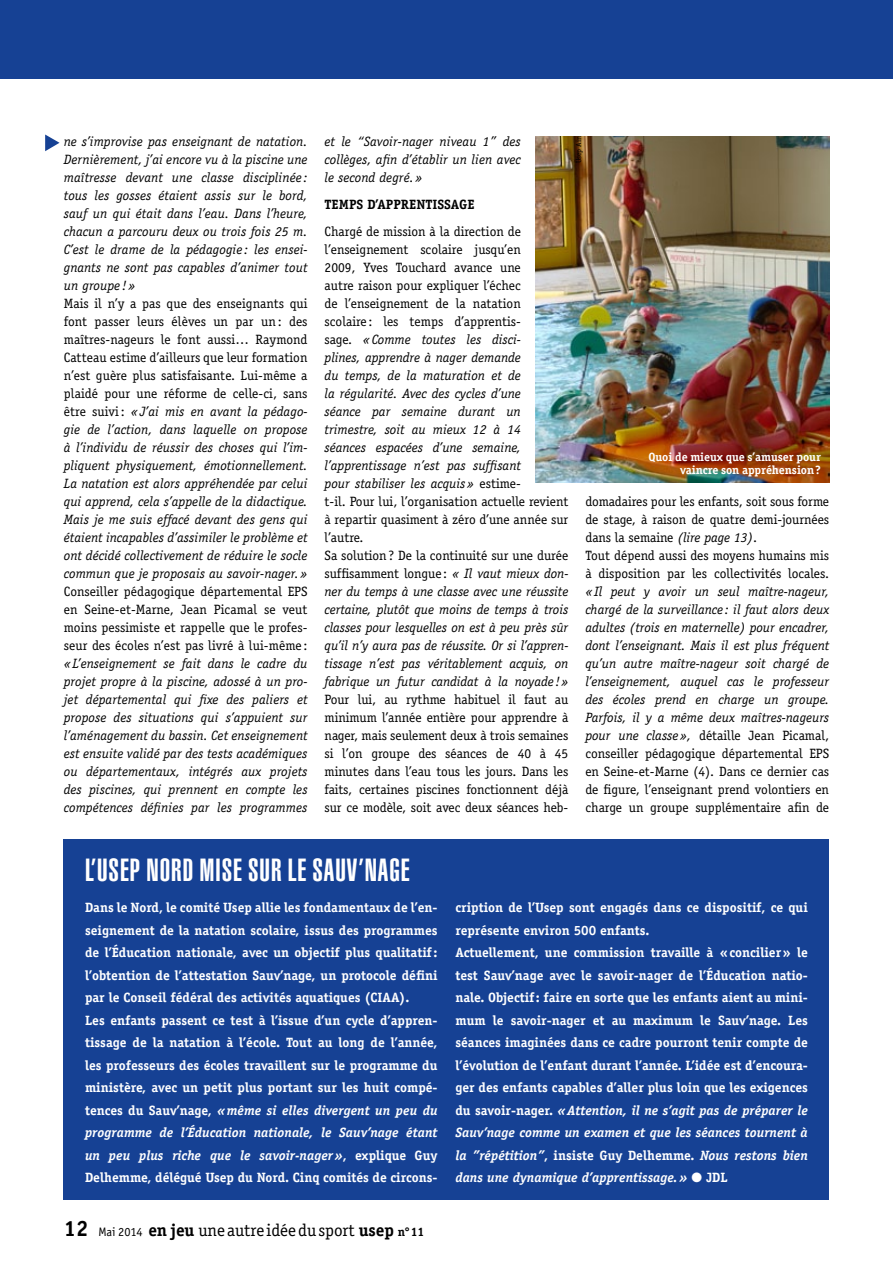
<style>
.page{position:relative;width:893px;height:1263px;background:#fff}
.page>*{position:absolute;margin:0;border:0;box-sizing:border-box;transform-origin:0 0}
.t1{font:900 extra-condensed 31.5px "Helvetica";letter-spacing:.03em;color:#fff}
.t2{font:17.25px "Officina Serif";letter-spacing:-.005em;color:#000}
.t3{font:italic 13.5px/18px "Officina Serif";color:#000;text-align:justify}
.t4{font:700 13.5px/22.5px "Officina Serif";color:#fff}
.t5{font:13.5px/18px "Officina Serif";letter-spacing:-.005em;color:#000;text-align:justify}
.t6{font:700 13.5px "Officina Serif";color:#000}
.t7{font:700 12px/13.5px "Officina Serif";letter-spacing:-.005em;color:#fff;text-align:right}
.t8{font:7.5px "Officina Serif";letter-spacing:-.005em;color:#000}
.s1{font-style:normal}
.s2{font-style:italic}
.s3{font-weight:700;font-size:22.2px}
.s4{font-family:"Officina Sans";font-size:12.3px}
.s5{font-weight:700}
.s6{font-weight:700;font-size:12.3px}
.s7{font-style:inherit}
</style>
<div class="page">
<div style="left:0;top:0;width:893px;height:79px;background:#164194"></div>
<svg style="left:45px;top:135px;width:15px;height:16px"></svg>
<div style="left:64px;top:839px;width:765px;height:360px;background:#164194"></div>
<img style="left:536px;top:136px;width:293px;height:347px">
<p class="t3" style="left:64px;top:133px;width:245px">ne s’improvise pas enseignant de natation.<br>Dernièrement, j’ai encore vu à la piscine une maîtresse devant une classe disciplinée : tous les gosses étaient assis sur le bord, sauf un qui était dans l’eau. Dans l’heure, chacun a parcouru deux ou trois fois 25 m.<br>C’est le drame de la pédagogie : les ensei&shy;gnants ne sont pas capables d’animer tout un groupe ! »</p>
<p class="t3" style="left:64px;top:294px;width:245px"><span class="s1">Mais il n’y a pas que des enseignants qui font passer leurs élèves un par un: des maîtres-nageurs le font aussi… Raymond Catteau estime d’ailleurs que leur formation n’est guère plus satisfaisante. Lui-même a plaidé pour une réforme de celle-ci, sans être suivi:</span> « J’ai mis en avant la pédago&shy;gie de l’action, dans laquelle on propose à l’individu de réussir des choses qui l’im&shy;pliquent physiquement, émotionnellement.<br>La natation est alors appréhendée par celui qui apprend, cela s’appelle de la didactique.<br>Mais je me suis effacé devant des gens qui étaient incapables d’assimiler le problème et ont décidé collectivement de réduire le socle commun que je proposais au savoir-nager. »</p>
<p class="t5" style="left:64px;top:582px;width:245px">Conseiller pédagogique départemental EPS en Seine-et-Marne, Jean Picamal se veut moins pessimiste et rappelle que le profes&shy;seur des écoles n’est pas livré à lui-même :</p>
<p class="t3" style="left:64px;top:654px;width:245px">« L’enseignement se fait dans le cadre du projet propre à la piscine, adossé à un pro&shy;jet départemental qui fixe des paliers et propose des situations qui s’appuient sur l’aménagement du bassin. Cet enseignement est ensuite validé par des tests académiques ou départementaux, intégrés aux projets des piscines, qui prennent en compte les compétences définies par les programmes</p>
<p class="t3" style="left:325px;top:133px;width:198px">et le “Savoir-nager niveau 1” des collèges, afin d’établir un lien avec le second degré. »</p>
<p class="t6" style="left:325px;top:196px;width:152px">Temps d’apprentissage</p>
<p class="t3" style="left:325px;top:222px;width:245px;text-align:left"><span class="s1">Chargé de mission à la direction de l’enseignement scolaire jusqu’en<br>2009, Yves Touchard avance une<br>autre raison pour expliquer l’échec<br>de l’enseignement de la natation<br>scolaire : les temps d’apprentis-<br>sage.</span> «Comme toutes les disci-<br>plines, apprendre à nager demande<br>du temps, de la maturation et de<br>la régularité. Avec des cycles d’une<br>séance par semaine durant un trimestre, soit au mieux 12 à 14<br>séances espacées d’une semaine, l’apprentissage n’est pas suffisant<br>pour stabiliser les acquis» <span class="s1">estime-<br>t-il. Pour lui, l’organisation actuelle revient à repartir quasiment à zéro d’une année sur l’autre.<br>Sa solution? De la continuité sur une durée suffisamment longue:</span> « Il vaut mieux don&shy;ner du temps à une classe avec une réussite certaine, plutôt que moins de temps à trois classes pour lesquelles on est à peu près sûr qu’il n’y aura pas de réussite. Or si l’appren&shy;tissage n’est pas véritablement acquis, on fabrique un futur candidat à la noyade !»</p>
<p class="t5" style="left:325px;top:690px;width:245px">Pour lui, au rythme habituel il faut au minimum l’année entière pour apprendre à nager, mais seulement deux à trois semaines si l’on groupe des séances de 40 à 45 minutes dans l’eau tous les jours. Dans les faits, certaines piscines fonctionnent déjà sur ce modèle, soit avec deux séances heb-</p>
<p class="t8" style="left:574px;top:163px;width:29px;rotate:-90deg">Usep Ain</p>
<p class="t7" style="left:648px;top:450px;width:174px">Quoi de mieux que s’amuser pour vaincre son appréhension?</p>
<p class="t5" style="left:585px;top:492px;width:245px;text-align:left">domadaires pour les enfants, soit sous forme de stage, à raison de quatre demi-journées dans la semaine <span class="s2">(lire page 13)</span>.<br>Tout dépend aussi des moyens humains mis à disposition par les collectivités locales.</p>
<p class="t3" style="left:585px;top:582px;width:245px">«Il peut y avoir un seul maître-nageur, chargé de la surveillance : il faut alors deux adultes (trois en maternelle) pour encadrer, dont l’enseignant. Mais il est plus fréquent qu’un autre maître-nageur soit chargé de l’enseignement, auquel cas le professeur des écoles prend en charge un groupe.<br>Parfois, il y a même deux maîtres-nageurs pour une classe», <span class="s1">détaille Jean Picamal, conseiller pédagogique départemental EPS en Seine-et-Marne (4). Dans ce dernier cas de figure, l’enseignant prend volontiers en charge un groupe supplémentaire afin de</span></p>
<h1 class="t1" style="left:85px;top:851px;width:326px">L’USEP NORD MISE SUR LE SAUV’NAGE</h1>
<p class="t4" style="left:85px;top:896px;width:354px;text-align:justify">Dans le Nord, le comité Usep allie les fondamentaux de l’en&shy;seignement de la natation scolaire, issus des programmes de l’Éducation nationale, avec un objectif plus qualitatif: l’obtention de l’attestation Sauv’nage, un protocole défini par le Conseil fédéral des activités aquatiques (CIAA</p>
<p class="t4" style="left:85px;top:986px;width:354px;text-indent:314px">).<br>Les enfants passent ce test à l’issue d’un cycle d’appren&shy;tissage de la natation à l’école. Tout au long de l’année, les professeurs des écoles travaillent sur le programme du ministère, avec un petit plus portant sur les huit compé&shy;tences du Sauv’nage, <span class="s2">«même si elles divergent un peu du programme de l’Éducation nationale, le Sauv’nage étant un peu plus riche que le savoir-nager»</span>, explique Guy Delhemme, délégué Usep du Nord. Cinq comités de circons-</p>
<p class="t2" style="left:64px;top:1220px;width:362px"><span class="s3">12</span> <span class="s4">Mai 2014</span> <span class="s5">en jeu</span> une autre idée du sport <span class="s5">usep</span> <span class="s6">n°11</span></p>
<p class="t4" style="left:455px;top:896px;width:354px">cription de l’Usep sont engagés dans ce dispositif, ce qui représente environ 500 enfants.<br>Actuellement, une commission travaille à «concilier» le test Sauv’nage avec le savoir-nager de l’Éducation natio&shy;nale. Objectif: faire en sorte que les enfants aient au mini&shy;mum le savoir-nager et au maximum le Sauv’nage. Les séances imaginées dans ce cadre pourront tenir compte de l’évolution de l’enfant durant l’année. L’idée est d’encoura&shy;ger des enfants capables d’aller plus loin que les exigences du savoir-nager. <span class="s2">«Attention, il ne s’agit pas de préparer le Sauv’nage comme un examen et que les séances tournent à la ”répétition”</span>, insiste Guy Delhemme. <span class="s2">Nous restons bien dans une dynamique d’apprentissage.»</span> ● <span class="s7">JDL</span></p>
</div>
